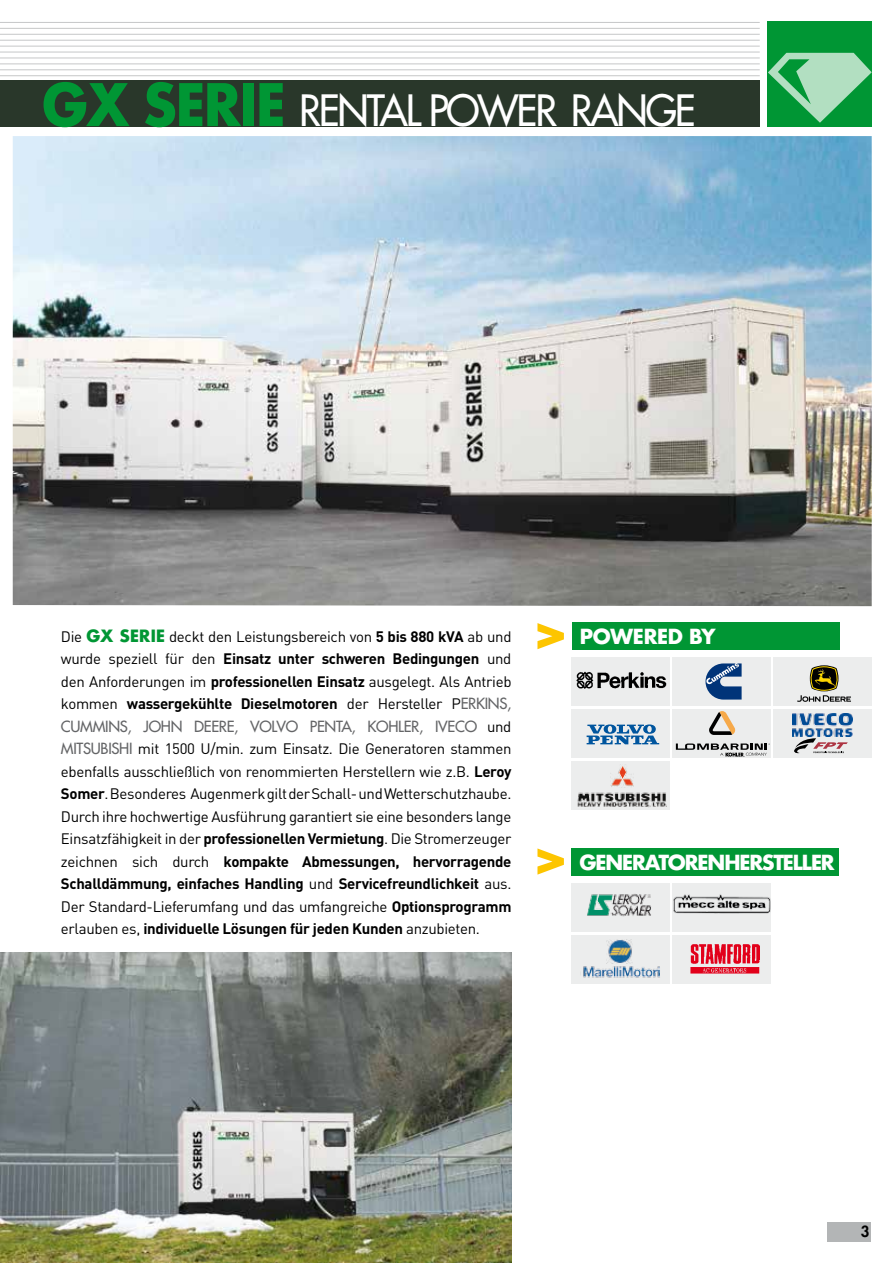
<style>
.page{position:relative;width:893px;height:1263px;background:#fff}
.page>*{position:absolute;margin:0;border:0;box-sizing:border-box;transform-origin:0 0}
.t1{font:42px "Futura";letter-spacing:-.05em;color:#fff;scale:.95 1}
.t2{font:700 20.25px "Futura";letter-spacing:-.08em;color:#fff}
.t3{font:700 20.25px "Futura";letter-spacing:-.04em;color:#fff}
.t4{font:15px/22.5px "DIN";letter-spacing:-.02em;color:#000;text-align:justify}
.t5{font:15px "Futura";letter-spacing:-.02em;color:#646567}
.t6{font:800 15px "Futura";color:#000}
.s1{font-weight:700;font-size:57px;color:#009634}
.s2{font-family:"Futura";font-weight:700;font-size:16.5px;color:#009634}
.s3{font-weight:700}
.s4{font-family:"Futura";color:#646567}
.s5{font-family:"DIN";color:#000}
</style>
<div class="page">
<hr style="left:0;top:22px;width:760px;height:1px;background:#c6c7c8">
<hr style="left:0;top:28px;width:760px;height:1px;background:#c6c7c8">
<hr style="left:0;top:34px;width:760px;height:1px;background:#c6c7c8">
<hr style="left:0;top:40px;width:760px;height:1px;background:#c6c7c8">
<hr style="left:0;top:46px;width:760px;height:1px;background:#c6c7c8">
<hr style="left:0;top:52px;width:760px;height:1px;background:#c6c7c8">
<hr style="left:0;top:58px;width:760px;height:1px;background:#c6c7c8">
<hr style="left:0;top:63px;width:760px;height:1px;background:#c6c7c8">
<hr style="left:0;top:69px;width:760px;height:1px;background:#c6c7c8">
<hr style="left:0;top:75px;width:760px;height:1px;background:#c6c7c8">
<div style="left:0;top:80px;width:760px;height:47px;background:#29372a"></div>
<div style="left:767px;top:21px;width:105px;height:106px;background:#009634"></div>
<svg style="left:768px;top:53px;width:104px;height:70px"></svg>
<img style="left:0;top:0;width:1px;height:888px">
<img style="left:0;top:808px;width:1px;height:80px">
<img style="left:13px;top:136px;width:859px;height:470px">
<img style="left:0;top:952px;width:511px;height:311px">
<div style="left:673px;top:709px;width:98px;height:49px;background:#eceded"></div>
<div style="left:572px;top:709px;width:98px;height:49px;background:#eceded"></div>
<div style="left:673px;top:657px;width:98px;height:49px;background:#eceded"></div>
<div style="left:572px;top:657px;width:98px;height:49px;background:#eceded"></div>
<div style="left:572px;top:622px;width:267px;height:28px;background:#009634"></div>
<div style="left:773px;top:709px;width:99px;height:49px;background:#eceded"></div>
<img style="left:793px;top:713px;width:59px;height:23px">
<svg style="left:794px;top:738px;width:54px;height:16px"></svg>
<div style="left:773px;top:657px;width:99px;height:49px;background:#eceded"></div>
<svg style="left:797px;top:665px;width:54px;height:37px"></svg>
<svg style="left:705px;top:663px;width:37px;height:37px"></svg>
<svg style="left:587px;top:724px;width:72px;height:20px"></svg>
<svg style="left:676px;top:743px;width:94px;height:14px"></svg>
<img style="left:576px;top:671px;width:91px;height:18px">
<svg style="left:709px;top:711px;width:26px;height:24px"></svg>
<div style="left:572px;top:761px;width:98px;height:49px;background:#eceded"></div>
<img style="left:577px;top:785px;width:90px;height:23px">
<img style="left:610px;top:766px;width:23px;height:22px">
<svg style="left:537px;top:623px;width:27px;height:26px"></svg>
<div style="left:673px;top:883px;width:98px;height:49px;background:#eceded"></div>
<div style="left:572px;top:883px;width:98px;height:49px;background:#eceded"></div>
<div style="left:571px;top:848px;width:268px;height:27px;background:#009634"></div>
<img style="left:672px;top:891px;width:99px;height:24px">
<img style="left:587px;top:894px;width:64px;height:23px">
<div style="left:673px;top:935px;width:98px;height:49px;background:#eceded"></div>
<img style="left:690px;top:944px;width:69px;height:30px">
<div style="left:572px;top:935px;width:98px;height:49px;background:#eceded"></div>
<img style="left:583px;top:963px;width:77px;height:15px">
<img style="left:607px;top:939px;width:25px;height:24px">
<svg style="left:537px;top:848px;width:27px;height:26px"></svg>
<div style="left:827px;top:1222px;width:44px;height:20px;background:#b3b5b6"></div>
<h1 class="t1" style="left:41px;top:83px;width:691px"><span class="s1">GX SERIE</span> RENTAL POWER RANGE</h1>
<p class="t4" style="left:61px;top:625px;width:452px">Die <span class="s2">GX SERIE</span> deckt den Leistungsbereich von <span class="s3">5 bis 880 kVA</span> ab und wurde speziell für den <span class="s3">Einsatz unter schweren Bedingungen</span> und den Anforderungen im <span class="s3">professionellen Einsatz</span> ausgelegt. Als Antrieb kommen <span class="s3">wassergekühlte Dieselmotoren</span> der Hersteller P<span class="s4">ERKINS,</span></p>
<p class="t5" style="left:61px;top:716px;width:452px">CUMMINS, JOHN DEERE, VOLVO PENTA, KOHLER, IVECO <span class="s5">und</span></p>
<p class="t4" style="left:61px;top:737px;width:452px"><span class="s4">MITSUBISHI</span> mit 1500 U/min. zum Einsatz. Die Generatoren stammen ebenfalls ausschließlich von renommierten Herstellern wie z.B. <span class="s3">Leroy Somer</span>. Besonderes Augenmerk gilt der Schall- und Wetterschutzhaube.<br>Durch ihre hochwertige Ausführung garantiert sie eine besonders lange Einsatzfähigkeit in der <span class="s3">professionellen Vermietung</span>. Die Stromerzeuger zeichnen sich durch <span class="s3">kompakte Abmessungen, hervorragende Schalldämmung, einfaches Handling</span> und <span class="s3">Servicefreundlichkeit</span> aus.<br>Der Standard-Lieferumfang und das umfangreiche <span class="s3">Optionsprogramm </span>erlauben es, <span class="s3">individuelle Lösungen für jeden Kunden</span> anzubieten.</p>
<h2 class="t3" style="left:580px;top:622px;width:138px">POWERED BY</h2>
<h2 class="t2" style="left:579px;top:847px;width:257px">GENERATORENHERSTELLER</h2>
<p class="t6" style="left:861px;top:1222px;width:10px">3</p>
</div>
